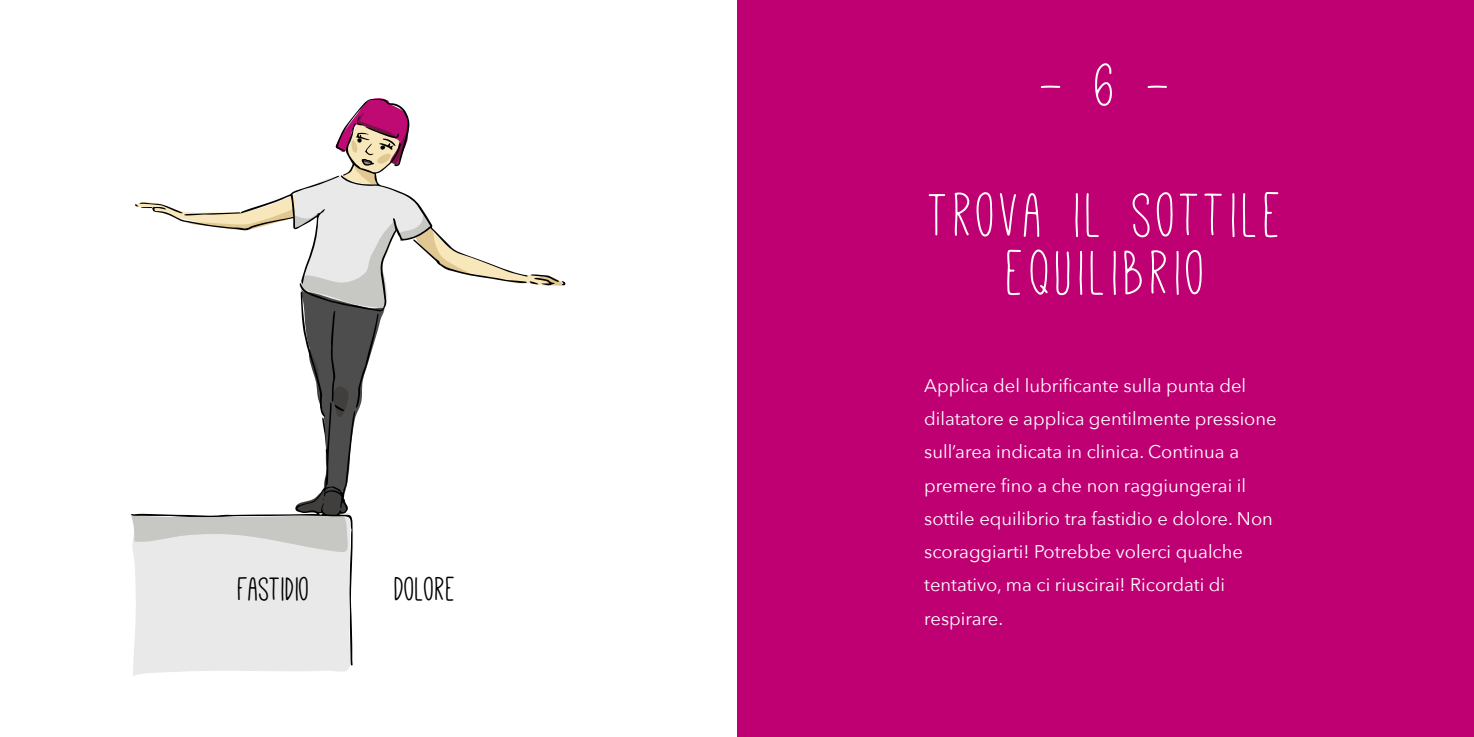
<style>
.page{position:relative;width:1474px;height:737px;background:#fff}
.page>*{position:absolute;margin:0;border:0;box-sizing:border-box;transform-origin:0 0}
.t1{font:70px/57.8px "Mathlete Skinny";letter-spacing:.07em;color:#fff;text-align:center}
.t2{font:36.75px "Mathlete Bulky";letter-spacing:.02em;color:#000}
.t3{font:18.38px/33.2px "Avenir Next";color:#fff}
</style>
<div class="page">
<svg style="left:131px;top:98px;width:435px;height:578px"></svg>
<div style="left:737px;top:0;width:736px;height:737px;background:#bf0073"></div>
<h2 class="t2" style="left:238px;top:571px;width:72px">FASTIDIO</h2>
<h2 class="t2" style="left:394px;top:571px;width:62px">DOLORE</h2>
<h1 class="t1" style="left:1040px;top:56px;width:131px">- 6 -</h1>
<h1 class="t1" style="left:929px;top:186px;width:354px">TROVA IL SOTTILE<br>EQUILIBRIO</h1>
<p class="t3" style="left:924px;top:368px;width:354px">Applica del lubrificante sulla punta del dilatatore e applica gentilmente pressione sull’area indicata in clinica. Continua a premere fino a che non raggiungerai il sottile equilibrio tra fastidio e dolore. Non scoraggiarti! Potrebbe volerci qualche tentativo, ma ci riuscirai! Ricordati di respirare.</p>
</div>
